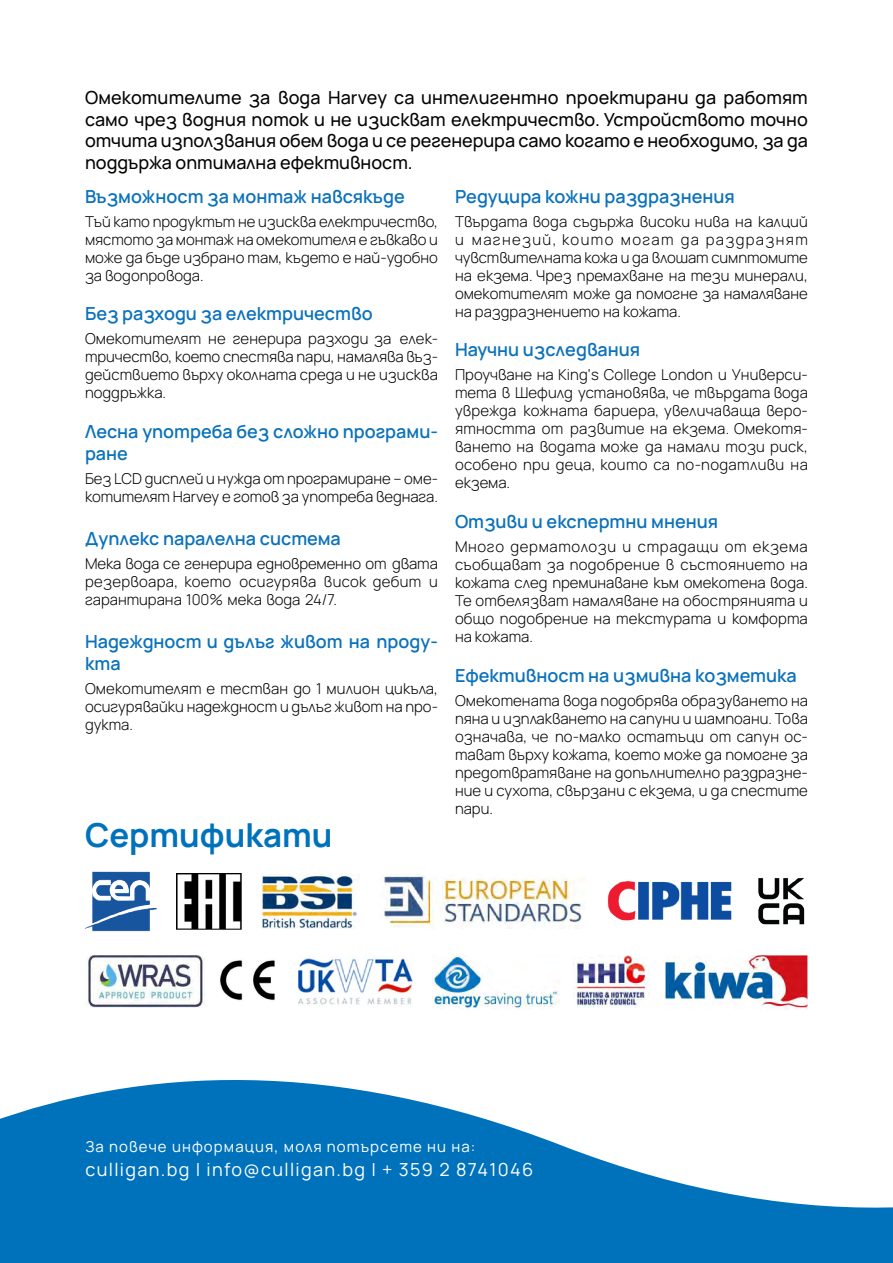
<style>
.page{position:relative;width:893px;height:1263px;background:#fff}
.page>*{position:absolute;margin:0;border:0;box-sizing:border-box;transform-origin:0 0}
._14pt-bold{font:700 33px "Manrope";color:#0072bc}
._11pt-italic{font:600 18px/21.6px "Manrope";color:#0b72ba}
._11pt-italic-2{font:500 18px/21.6px "Manrope";color:#040503;text-align:justify}
.t1{font:18px "Manrope";letter-spacing:.075em;color:#fff}
._11pt-italic-3{font:300 15px/18px "Manrope";color:#040503;text-align:justify}
.t2{font:15px "Manrope";letter-spacing:.075em;color:#fff}
</style>
<div class="page">
<svg style="left:0;top:1080px;width:893px;height:183px;fill:#0072bc"></svg>
<img style="left:85px;top:955px;width:120px;height:52px">
<img style="left:261px;top:874px;width:98px;height:55px">
<img style="left:220px;top:960px;width:55px;height:41px">
<img style="left:176px;top:873px;width:65px;height:56px">
<img style="left:383px;top:874px;width:202px;height:54px">
<img style="left:665px;top:955px;width:143px;height:54px">
<img style="left:298px;top:957px;width:115px;height:48px">
<img style="left:433px;top:955px;width:126px;height:54px">
<img style="left:573px;top:956px;width:77px;height:51px">
<img style="left:607px;top:881px;width:124px;height:40px">
<img style="left:758px;top:878px;width:47px;height:47px">
<img style="left:84px;top:872px;width:73px;height:59px">
<p class="_11pt-italic-2" style="left:85px;top:86px;width:724px">Омекотителите за вода Harvey са интелигентно проектирани да работят само чрез водния поток и не изискват електричество. Устройството точно отчита използвания обем вода и се регенерира само когато е необходимо, за да поддържа оптимална ефективност.</p>
<p class="_11pt-italic" style="left:85px;top:184px;width:321px">Възможност за монтаж навсякъде</p>
<p class="_11pt-italic-3" style="left:85px;top:212px;width:354px">Тъй като продуктът не изисква електричество, мястото за монтаж на омекотителя е гъвкаво и може да бъде избрано там, където е най-удобно за водопровода.</p>
<p class="_11pt-italic" style="left:85px;top:302px;width:289px">Без разходи за електричество</p>
<p class="_11pt-italic-3" style="left:85px;top:329px;width:354px">Омекотителят не генерира разходи за елек&shy;тричество, което спестява пари, намалява въз&shy;действието върху околната среда и не изисква поддръжка.</p>
<p class="_11pt-italic" style="left:85px;top:419px;width:354px">Лесна употреба без сложно програми&shy;ране</p>
<p class="_11pt-italic-3" style="left:85px;top:468px;width:354px">Без LCD дисплей и нужда от програмиране – оме&shy;котителят Harvey е готов за употреба веднага.</p>
<p class="_11pt-italic" style="left:85px;top:526px;width:257px">Дуплекс паралелна система</p>
<p class="_11pt-italic-3" style="left:85px;top:554px;width:354px">Мека вода се генерира едновременно от двата резервоара, което осигурява висок дебит и гарантирана 100% мека вода 24/7.</p>
<p class="_11pt-italic" style="left:85px;top:629px;width:354px">Надеждност и дълъг живот на проду&shy;кта</p>
<p class="_11pt-italic-3" style="left:85px;top:678px;width:354px">Омекотителят е тестван до 1 милион цикъла, осигурявайки надеждност и дълъг живот на про&shy;дукта.</p>
<p class="_11pt-italic" style="left:455px;top:184px;width:281px">Редуцира кожни раздразнения</p>
<p class="_11pt-italic-3" style="left:455px;top:211px;width:354px">Твърдата вода съдържа високи нива на калций и магнезий, които могат да раздразнят чувствителната кожа и да влошат симптомите на екзема. Чрез премахване на тези минерали, омекотителят може да помогне за намаляване на раздразнението на кожата.</p>
<p class="_11pt-italic" style="left:455px;top:338px;width:187px">Научни изследвания</p>
<p class="_11pt-italic-3" style="left:455px;top:365px;width:354px">Проучване на King‘s College London и Универси&shy;тета в Шефилд установява, че твърдата вода уврежда кожната бариера, увеличаваща веро&shy;ятността от развитие на екзема. Омекотя&shy;ването на водата може да намали този риск, особено при деца, които са по-податливи на екзема.</p>
<p class="_11pt-italic" style="left:455px;top:509px;width:265px">Отзиви и експертни мнения</p>
<p class="_11pt-italic-3" style="left:455px;top:537px;width:354px">Много дерматолози и страдащи от екзема съобщават за подобрение в състоянието на кожата след преминаване към омекотена вода.<br>Те отбелязват намаляване на обострянията и общо подобрение на текстурата и комфорта на кожата.</p>
<p class="_11pt-italic" style="left:455px;top:663px;width:343px">Ефективност на измивна козметика</p>
<p class="_11pt-italic-3" style="left:455px;top:690px;width:355px">Омекотената вода подобрява образуването на пяна и изплакването на сапуни и шампоани. Това означава, че по-малко остатъци от сапун ос&shy;тават върху кожата, което може да помогне за предотвратяване на допълнително раздразне&shy;ние и сухота, свързани с екзема, и да спестите пари.</p>
<p class="_14pt-bold" style="left:85px;top:807px;width:249px">Сертификати</p>
<p class="t2" style="left:86px;top:1135px;width:391px">За повече информация, моля потърсете ни на:</p>
<p class="t1" style="left:86px;top:1156px;width:449px">culligan.bg | info@culligan.bg | + 359 2 8741046</p>
</div>
